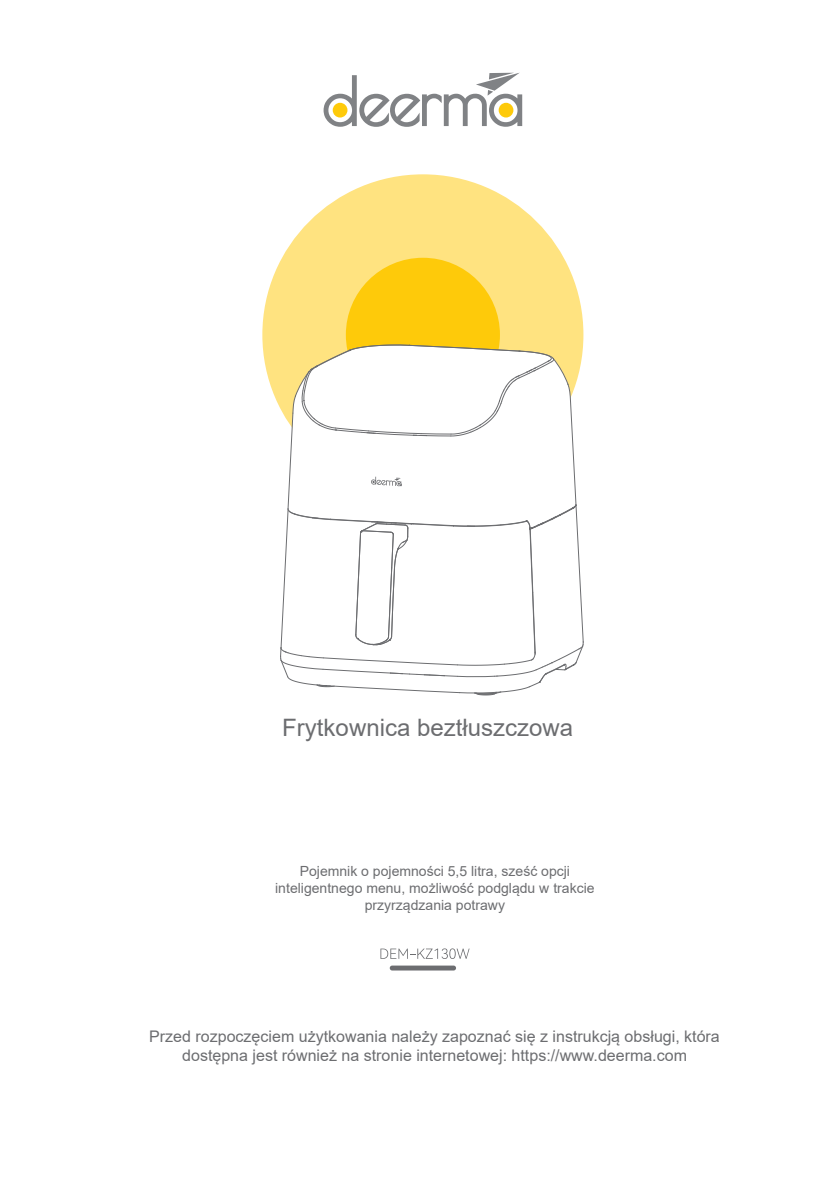
<style>
.page{position:relative;width:840px;height:1191px;background:#fff}
.page>*{position:absolute;margin:0;border:0;box-sizing:border-box;transform-origin:0 0}
.t1{font:24px "Arial";color:#6c6d70}
.t2{font:16px/19.2px "Arial";color:#6c6d70;text-align:center}
.t3{font:14px/16.8px "Arial";color:#6c6d70;text-align:center}
</style>
<div class="page">
<div style="left:262px;top:174px;width:321px;height:321px;background:#ffe380;border-radius:50%"></div>
<div style="left:345px;top:258px;width:154px;height:154px;background:#feca0a;border-radius:50%"></div>
<div style="left:389px;top:965px;width:67px;height:5px;background:#6c6d70;border-radius:2px"></div>
<svg style="left:323px;top:73px;width:199px;height:54px"></svg>
<div style="left:332px;top:103px;width:15px;height:14px;background:#feca0a;border-radius:50%"></div>
<div style="left:498px;top:103px;width:15px;height:14px;background:#feca0a;border-radius:50%"></div>
<svg style="left:380px;top:948px;width:89px;height:11px"></svg>
<svg style="left:280px;top:344px;width:303px;height:351px"></svg>
<h1 class="t1" style="left:282px;top:711px;width:292px">Frytkownica beztłuszczowa</h1>
<p class="t3" style="left:275px;top:862px;width:321px">Pojemnik o pojemności 5,5 litra, sześć opcji inteligentnego menu, możliwość podglądu w trakcie przyrządzania potrawy</p>
<p class="t2" style="left:149px;top:1026px;width:571px">Przed rozpoczęciem użytkowania należy zapoznać się z instrukcją obsługi, która dostępna jest również na stronie internetowej: https://www.deerma.com</p>
</div>
